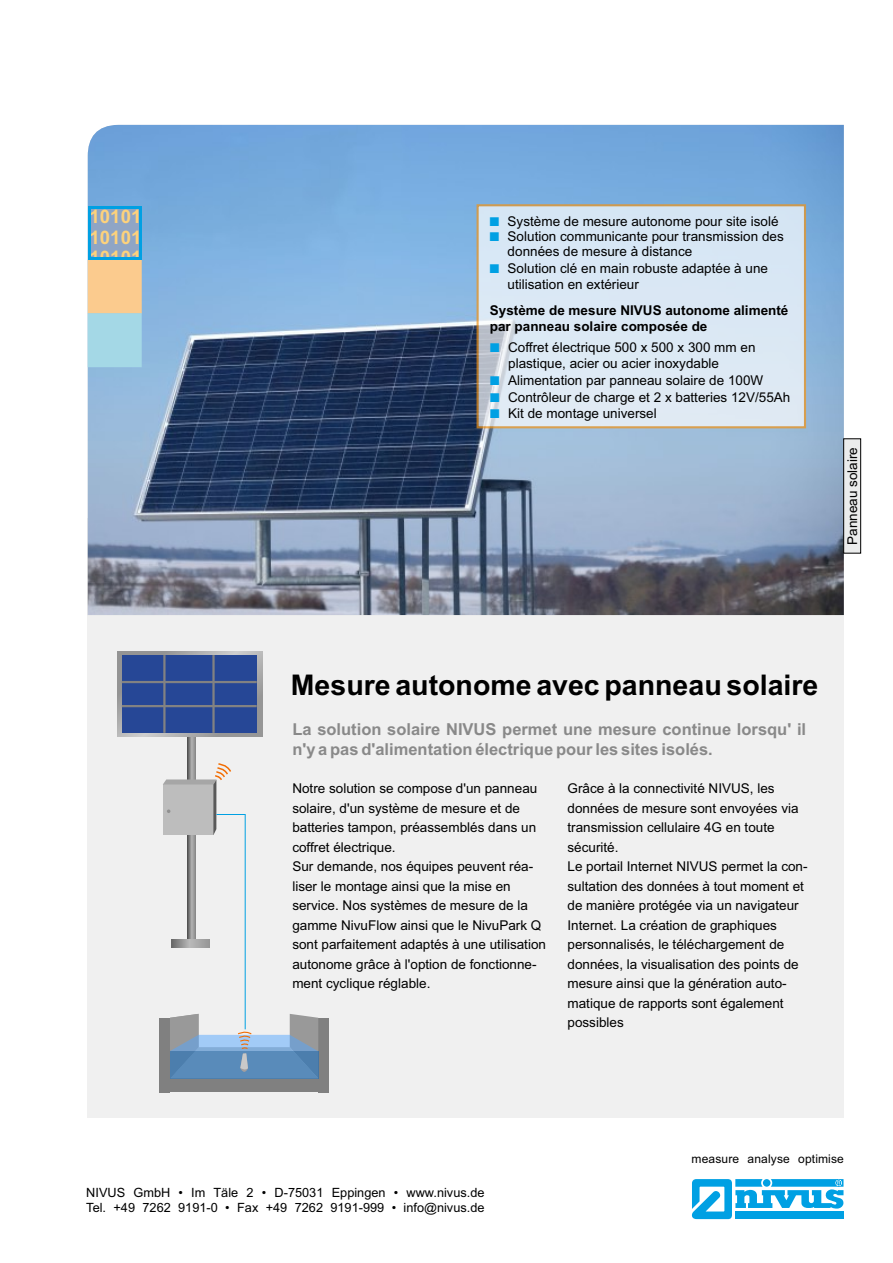
<style>
.page{position:relative;width:893px;height:1263px;background:#fff}
.page>*{position:absolute;margin:0;border:0;box-sizing:border-box;transform-origin:0 0}
.t1{font:700 28.5px "Arial";color:#000}
.t2{font:700 18.6px/20.9px "Arial";color:#fdd27c;text-align:justify}
.t3{font:700 16.5px/19.5px "Arial";color:#898989}
.t4{font:13.5px/19.5px "Arial";color:#000}
.t5{font:700 13.5px/16.6px "Arial";color:#000}
.t6{font:12.75px/15px "Arial";color:#000}
.t7{font:12px "Arial";letter-spacing:.01em;color:#000}
</style>
<div class="page">
<div style="left:87px;top:518px;width:756px;height:600px;background:#f0f0f0"></div>
<img style="left:88px;top:125px;width:756px;height:490px">
<svg style="left:87px;top:258px;width:56px;height:111px;background:#ccd0bc"></svg>
<svg style="left:88px;top:206px;width:54px;height:54px"></svg>
<div style="left:91px;top:210px;width:47px;height:47px;background:#8fa5c5"></div>
<svg style="left:476px;top:204px;width:330px;height:224px;background:#d9e5ef"></svg>
<svg style="left:691px;top:1179px;width:153px;height:40px"></svg>
<svg style="left:843px;top:438px;width:18px;height:116px;background:#cfd0d0"></svg>
<svg style="left:187px;top:736px;width:8px;height:26px"></svg>
<svg style="left:117px;top:651px;width:145px;height:85px;background:#a6a6a6"></svg>
<div style="left:122px;top:655px;width:135px;height:78px;background:#264796"></div>
<hr style="left:163px;top:655px;width:3px;height:78px;background:#828282">
<hr style="left:212px;top:655px;width:3px;height:78px;background:#828282">
<hr style="left:122px;top:681px;width:135px;height:2px;background:#828282">
<hr style="left:122px;top:705px;width:135px;height:2px;background:#828282">
<div style="left:160px;top:1078px;width:168px;height:14px;background:#808080"></div>
<div style="left:159px;top:1018px;width:11px;height:74px;background:#808080"></div>
<div style="left:318px;top:1018px;width:11px;height:74px;background:#808080"></div>
<svg style="left:163px;top:762px;width:155px;height:316px"></svg>
<svg style="left:491px;top:343px;width:8px;height:9px"></svg>
<svg style="left:491px;top:376px;width:8px;height:9px"></svg>
<svg style="left:491px;top:393px;width:8px;height:9px"></svg>
<svg style="left:491px;top:409px;width:8px;height:9px"></svg>
<svg style="left:490px;top:217px;width:9px;height:9px"></svg>
<svg style="left:490px;top:232px;width:9px;height:9px"></svg>
<svg style="left:490px;top:264px;width:9px;height:9px"></svg>
<h2 class="t2" style="left:90px;top:208px;width:64px">101010<br>101010<br>101010</h2>
<p class="t4" style="left:508px;top:215px;width:278px;line-height:15.1px">Système de mesure autonome pour site isolé<br>Solution communicante pour transmission des données de mesure à distance</p>
<p class="t4" style="left:508px;top:261px;width:262px;line-height:16.6px">Solution clé en main robuste adaptée à une utilisation en extérieur</p>
<p class="t5" style="left:490px;top:303px;width:300px">Système de mesure NIVUS autonome alimenté par panneau solaire composée de</p>
<p class="t4" style="left:508px;top:340px;width:284px;line-height:16.6px">Coffret électrique 500 x 500 x 300 mm en plastique, acier ou acier inoxydable Alimentation par panneau solaire de 100W Contrôleur de charge et 2 x batteries 12V/55Ah Kit de montage universel</p>
<p class="t4" style="left:844px;top:545px;width:99px;rotate:-90deg">Panneau solaire</p>
<h1 class="t1" style="left:291px;top:674px;width:529px">Mesure autonome avec panneau solaire</h1>
<p class="t3" style="left:292px;top:721px;width:515px">La solution solaire NIVUS permet une mesure continue lorsqu' il n'y a pas d'alimentation électrique pour les sites isolés.</p>
<p class="t4" style="left:292px;top:780px;width:255px">Notre solution se compose d'un panneau solaire, d'un système de mesure et de batteries tampon, préassemblés dans un coffret électrique.<br>Sur demande, nos équipes peuvent réa&shy;liser le montage ainsi que la mise en service. Nos systèmes de mesure de la gamme NivuFlow ainsi que le NivuPark Q sont parfaitement adaptés à une utilisation autonome grâce à l'option de fonctionne&shy;ment cyclique réglable.</p>
<p class="t4" style="left:567px;top:780px;width:242px">Grâce à la connectivité NIVUS, les données de mesure sont envoyées via transmission cellulaire 4G en toute sécurité.<br>Le portail Internet NIVUS permet la con&shy;sultation des données à tout moment et de manière protégée via un navigateur Internet. La création de graphiques personnalisés, le téléchargement de données, la visualisation des points de mesure ainsi que la génération auto&shy;matique de rapports sont également possibles</p>
<p class="t7" style="left:692px;top:1154px;width:154px">measure analyse optimise</p>
<p class="t6" style="left:86px;top:1186px;width:400px">NIVUS GmbH • Im Täle 2 • D-75031 Eppingen • www.nivus.de<br>Tel. +49 7262 9191-0 • Fax +49 7262 9191-999 • info@nivus.de</p>
</div>
